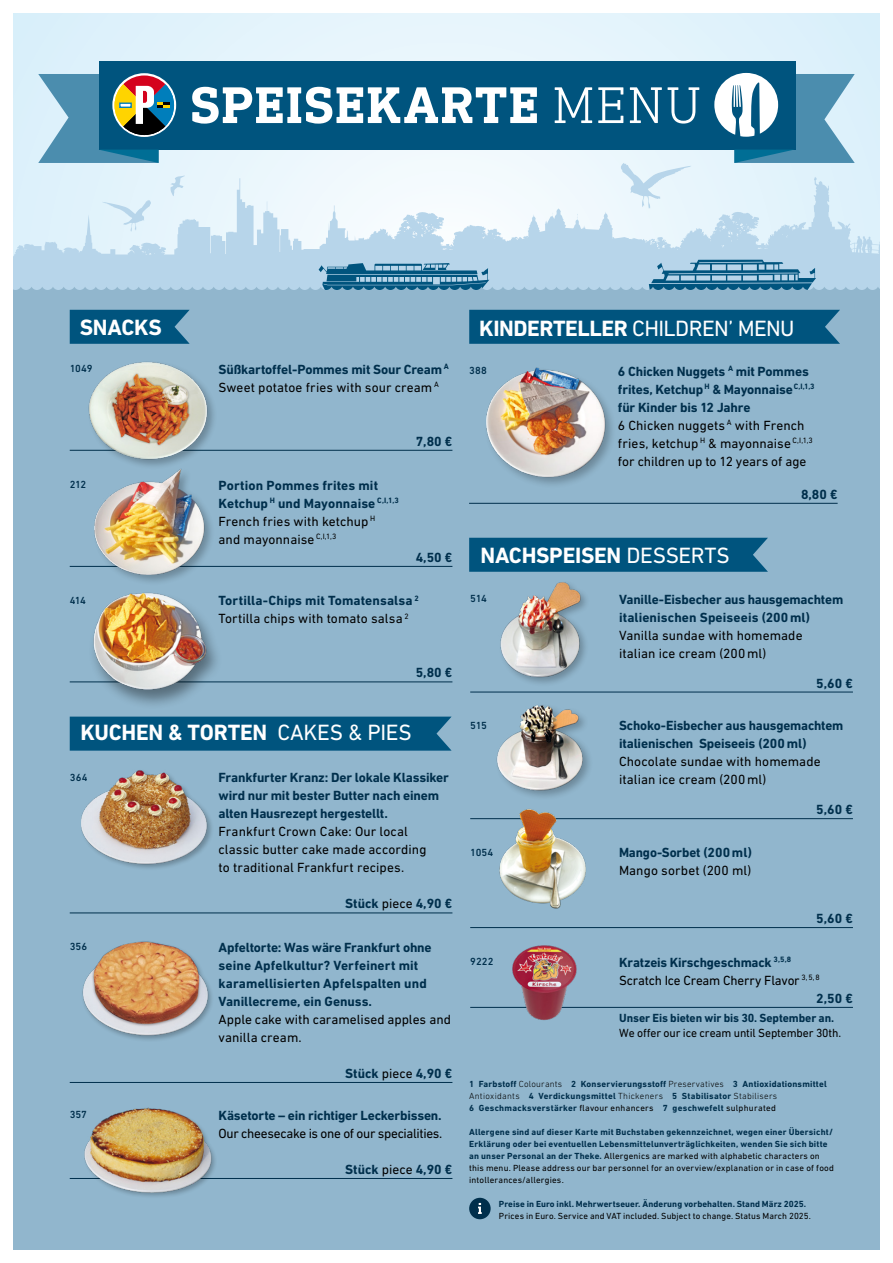
<style>
.page{position:relative;width:893px;height:1263px;background:#fff}
.page>*{position:absolute;margin:0;border:0;box-sizing:border-box;transform-origin:0 0}
.t1{font:700 52.5px "DIN Next Slab Pro";letter-spacing:.02em;color:#fff}
.t2{font:700 22.5px "DIN Next LT Pro";letter-spacing:-.01em;color:#fff}
.t3{font:22.5px "DIN Next LT Pro";letter-spacing:-.03em;color:#fff}
.t4{font:700 13.5px/18px "DIN Next LT Pro";letter-spacing:-.01em;color:#002f4c}
.t5{font:13.5px/18px "DIN Next LT Pro";letter-spacing:.005em;color:#000}
.t6{font:700 13.5px/18px "DIN Next LT Pro";letter-spacing:.01em;color:#002f4c}
.t7{font:13.5px "DIN Next LT Pro";letter-spacing:-.025em;color:#000}
.t8{font:12px "DIN Next LT Pro";letter-spacing:-.01em;color:#000}
.t9{font:700 12px "DIN Next LT Pro";letter-spacing:-.005em;color:#002f4c}
.t10{font:500 10.5px "DIN Next LT Pro";letter-spacing:.005em;color:#002f4c}
.t11{font:700 9px/12px "DIN Next LT Pro";letter-spacing:.02em;color:#002f4c}
.t12{font:9px "DIN Next LT Pro";letter-spacing:.01em;color:#000}
.s1{font-weight:300}
.s2{font-weight:400;color:#000}
.s3{font-weight:400}
.s4{font-weight:700}
.s5{font-weight:700;color:#002f4c}
.s6{font-weight:300;color:#000}
</style>
<div class="page">
<div style="left:0;top:0;width:893px;height:299px;background:linear-gradient(to right,#e4f4fc,#e4f4fc)"></div>
<svg style="left:13px;top:177px;width:867px;height:106px"></svg>
<svg style="left:649px;top:260px;width:167px;height:23px;background:#6da0be"></svg>
<svg style="left:319px;top:263px;width:170px;height:20px;background:#5992b2"></svg>
<div style="left:13px;top:283px;width:867px;height:967px;background:#91b6cd"></div>
<div style="left:99px;top:61px;width:696px;height:89px;background:#00547e"></div>
<svg style="left:714px;top:73px;width:141px;height:90px"></svg>
<svg style="left:38px;top:74px;width:136px;height:89px"></svg>
<div style="left:70px;top:717px;width:382px;height:34px;background:#00547e"></div>
<svg style="left:70px;top:310px;width:120px;height:34px;background:#0a5b83"></svg>
<hr style="left:70px;top:450px;width:382px;height:1px;background:#002f4c">
<hr style="left:70px;top:566px;width:382px;height:1px;background:#002f4c">
<hr style="left:70px;top:682px;width:382px;height:1px;background:#002f4c">
<hr style="left:70px;top:913px;width:382px;height:1px;background:#002f4c">
<hr style="left:70px;top:1082px;width:382px;height:1px;background:#002f4c">
<hr style="left:70px;top:1178px;width:382px;height:1px;background:#002f4c">
<div style="left:84px;top:1107px;width:134px;height:91px;background:#000;opacity:.25"></div>
<img style="left:84px;top:1106px;width:129px;height:86px">
<div style="left:81px;top:940px;width:133px;height:103px;background:#000;opacity:.25"></div>
<img style="left:77px;top:933px;width:134px;height:104px">
<div style="left:80px;top:769px;width:134px;height:101px;background:#000;opacity:.25"></div>
<img style="left:81px;top:762px;width:134px;height:104px">
<div style="left:92px;top:467px;width:124px;height:119px;background:#000;opacity:.25"></div>
<img style="left:87px;top:470px;width:122px;height:105px">
<div style="left:88px;top:591px;width:135px;height:119px;background:#000;opacity:.4"></div>
<img style="left:82px;top:591px;width:132px;height:98px">
<div style="left:87px;top:360px;width:130px;height:110px;background:#000;opacity:.25"></div>
<img style="left:86px;top:358px;width:125px;height:104px">
<div style="left:469px;top:1198px;width:22px;height:21px;background:#002f4c;border-radius:50%"></div>
<svg style="left:478px;top:1203px;width:4px;height:11px"></svg>
<svg style="left:620px;top:162px;width:73px;height:47px;background:#dfeff8"></svg>
<svg style="left:170px;top:175px;width:15px;height:21px"></svg>
<svg style="left:101px;top:199px;width:51px;height:33px;background:#daedf8"></svg>
<div style="left:469px;top:538px;width:299px;height:34px;background:#00547e"></div>
<hr style="left:470px;top:692px;width:383px;height:1px;background:#002f4c">
<hr style="left:470px;top:818px;width:383px;height:1px;background:#002f4c">
<hr style="left:470px;top:927px;width:383px;height:1px;background:#002f4c">
<hr style="left:470px;top:1007px;width:383px;height:1px;background:#002f4c">
<div style="left:495px;top:702px;width:99px;height:99px;background:#91b6cd"></div>
<img style="left:494px;top:676px;width:94px;height:124px">
<div style="left:499px;top:580px;width:91px;height:107px;background:#91b6cd"></div>
<img style="left:498px;top:568px;width:86px;height:114px">
<img style="left:511px;top:944px;width:66px;height:77px">
<img style="left:494px;top:804px;width:93px;height:105px">
<div style="left:469px;top:310px;width:371px;height:34px;background:#00547e"></div>
<div style="left:484px;top:366px;width:133px;height:123px;background:#000;opacity:.25"></div>
<img style="left:476px;top:366px;width:132px;height:111px">
<hr style="left:469px;top:503px;width:369px;height:1px;background:#002f4c">
<div style="left:0;top:0;width:13px;height:1263px;background:#fff"></div>
<div style="left:880px;top:0;width:13px;height:1263px;background:#fff"></div>
<div style="left:0;top:0;width:893px;height:13px;background:#fff"></div>
<h1 class="t1" style="left:190px;top:74px;width:513px">SPEISEKARTE <span class="s1">MENU</span></h1>
<h2 class="t2" style="left:80px;top:314px;width:84px">SNACKS</h2>
<p class="t10" style="left:70px;top:363px;width:24px">1049</p>
<h3 class="t4" style="left:219px;top:360px;width:232px">Süßkartoffel-Pommes mit Sour Cream <sup>A<br></sup><span class="s2">Sweet potatoe fries with sour cream</span> <sup>A</sup></h3>
<p class="t10" style="left:70px;top:479px;width:18px">212</p>
<h3 class="t6" style="left:219px;top:476px;width:182px">Portion Pommes frites mit<br>Ketchup <sup>H</sup> und Mayonnaise <sup>C,I,1,3<br></sup><span class="s2">French fries with ketchup</span> <sup>H </sup><span class="s2">and mayonnaise</span> <sup>C,I,1,3</sup></h3>
<h3 class="t4" style="left:416px;top:432px;width:38px">7,80 €</h3>
<h3 class="t4" style="left:416px;top:548px;width:38px">4,50 €</h3>
<p class="t10" style="left:70px;top:594px;width:18px">414</p>
<h3 class="t6" style="left:219px;top:592px;width:202px">Tortilla-Chips mit Tomatensalsa <sup>2<br></sup><span class="s2">Tortilla chips with tomato salsa</span> <sup>2</sup></h3>
<h3 class="t4" style="left:416px;top:664px;width:38px">5,80 €</h3>
<h2 class="t2" style="left:80px;top:719px;width:333px">KUCHEN &amp; TORTEN <span class="s3">CAKES &amp; PIES</span></h2>
<p class="t10" style="left:70px;top:771px;width:19px">364</p>
<h3 class="t4" style="left:219px;top:769px;width:232px">Frankfurter Kranz: Der lokale Klassiker wird nur mit bester Butter nach einem alten Hausrezept hergestellt.</h3>
<h3 class="t5" style="left:219px;top:823px;width:209px">Frankfurt Crown Cake: Our local classic butter cake made according to traditional Frankfurt recipes.</h3>
<h3 class="t4" style="left:345px;top:895px;width:109px">Stück <span class="s2">piece</span> 4,90 €</h3>
<p class="t10" style="left:70px;top:941px;width:19px">356</p>
<h3 class="t4" style="left:219px;top:938px;width:215px">Apfeltorte: Was wäre Frankfurt ohne seine Apfelkultur? Verfeinert mit karamellisierten Apfelspalten und Vanillecreme, ein Genuss.</h3>
<h3 class="t5" style="left:219px;top:1010px;width:234px">Apple cake with caramelised apples and vanilla cream.</h3>
<h3 class="t4" style="left:345px;top:1064px;width:109px">Stück <span class="s2">piece</span> 4,90 €</h3>
<p class="t10" style="left:70px;top:1109px;width:19px">357</p>
<h3 class="t4" style="left:219px;top:1106px;width:225px">Käsetorte – ein richtiger Leckerbissen.</h3>
<h3 class="t7" style="left:219px;top:1125px;width:225px">Our cheesecake is one of our specialities.</h3>
<h3 class="t4" style="left:345px;top:1160px;width:109px">Stück <span class="s2">piece</span> 4,90 €</h3>
<h2 class="t3" style="left:479px;top:315px;width:317px"><span class="s4">KINDERTELLER</span> CHILDREN’ MENU</h2>
<p class="t10" style="left:469px;top:365px;width:19px">388</p>
<h3 class="t5" style="left:618px;top:362px;width:198px"><span class="s5">6 Chicken Nuggets</span> <sup>A</sup> <span class="s5">mit Pommes frites, Ketchup</span> <sup>H</sup> <span class="s5">&amp; Mayonnaise</span><sup>C,I,1,3 </sup><span class="s5">für Kinder bis 12 Jahre<br></span>6 Chicken nuggets <sup>A</sup> with French fries, ketchup <sup>H</sup> &amp; mayonnaise <sup>C,I,1,3 </sup>for children up to 12 years of age</h3>
<h3 class="t4" style="left:801px;top:485px;width:38px">8,80 €</h3>
<h2 class="t2" style="left:480px;top:542px;width:251px">NACHSPEISEN <span class="s3">DESSERTS</span></h2>
<p class="t10" style="left:470px;top:592px;width:18px">514</p>
<h3 class="t4" style="left:619px;top:590px;width:226px">Vanille-Eisbecher aus hausgemachtem italienischen Speiseeis (200ml)</h3>
<h3 class="t5" style="left:619px;top:626px;width:185px">Vanilla sundae with homemade italian ice cream (200ml)</h3>
<h3 class="t4" style="left:816px;top:674px;width:38px">5,60 €</h3>
<p class="t10" style="left:470px;top:719px;width:18px">515</p>
<h3 class="t4" style="left:619px;top:716px;width:226px">Schoko-Eisbecher aus hausgemachtem italienischen Speiseeis (200ml)</h3>
<h3 class="t5" style="left:619px;top:752px;width:203px">Chocolate sundae with homemade italian ice cream (200ml)</h3>
<h3 class="t4" style="left:816px;top:800px;width:38px">5,60 €</h3>
<p class="t10" style="left:470px;top:846px;width:25px">1054</p>
<h3 class="t4" style="left:619px;top:843px;width:134px">Mango-Sorbet (200ml)</h3>
<h3 class="t5" style="left:619px;top:861px;width:134px">Mango sorbet (200 ml)</h3>
<h3 class="t4" style="left:816px;top:909px;width:38px">5,60 €</h3>
<p class="t10" style="left:470px;top:956px;width:25px">9222</p>
<h3 class="t4" style="left:619px;top:953px;width:174px">Kratzeis Kirschgeschmack <sup>3,5,8</sup></h3>
<h3 class="t5" style="left:619px;top:971px;width:202px">Scratch Ice Cream Cherry Flavor <sup>3,5,8</sup></h3>
<h3 class="t4" style="left:816px;top:989px;width:38px">2,50 €</h3>
<h3 class="t9" style="left:619px;top:1010px;width:216px">Unser Eis bieten wir bis 30. September an.</h3>
<h3 class="t8" style="left:619px;top:1026px;width:224px">We offer our ice cream until September 30th.</h3>
<p class="t11" style="left:469px;top:1078px;width:359px">1 Farbstoff <span class="s6">Colourants</span> 2 Konservierungsstoff <span class="s6">Preservatives</span> 3 Antioxidationsmittel<br><span class="s6">Antioxidants</span> 4 Verdickungsmittel <span class="s6">Thickeners</span> 5 Stabilisator <span class="s6">Stabilisers<br></span>6 Geschmacksverstärker <span class="s2">flavour enhancers</span> 7 geschwefelt <span class="s2">sulphurated</span></p>
<p class="t11" style="left:469px;top:1126px;width:366px">Allergene sind auf dieser Karte mit Buchstaben gekennzeichnet, wegen einer Übersicht/ Erklärung oder bei eventuellen Lebensmittelunverträglichkeiten, wenden Sie sich bitte an unser Personal an der Theke. <span class="s2">Allergenics are marked with alphabetic characters on this menu. Please address our bar personnel for an overview/explanation or in case of food intollerances/allergies.</span></p>
<p class="t11" style="left:499px;top:1198px;width:309px">Preise in Euro inkl. Mehrwertseuer. Änderung vorbehalten. Stand März 2025.</p>
<p class="t12" style="left:499px;top:1210px;width:313px">Prices in Euro. Service and VAT included. Subject to change. Status March 2025.</p>
</div>
